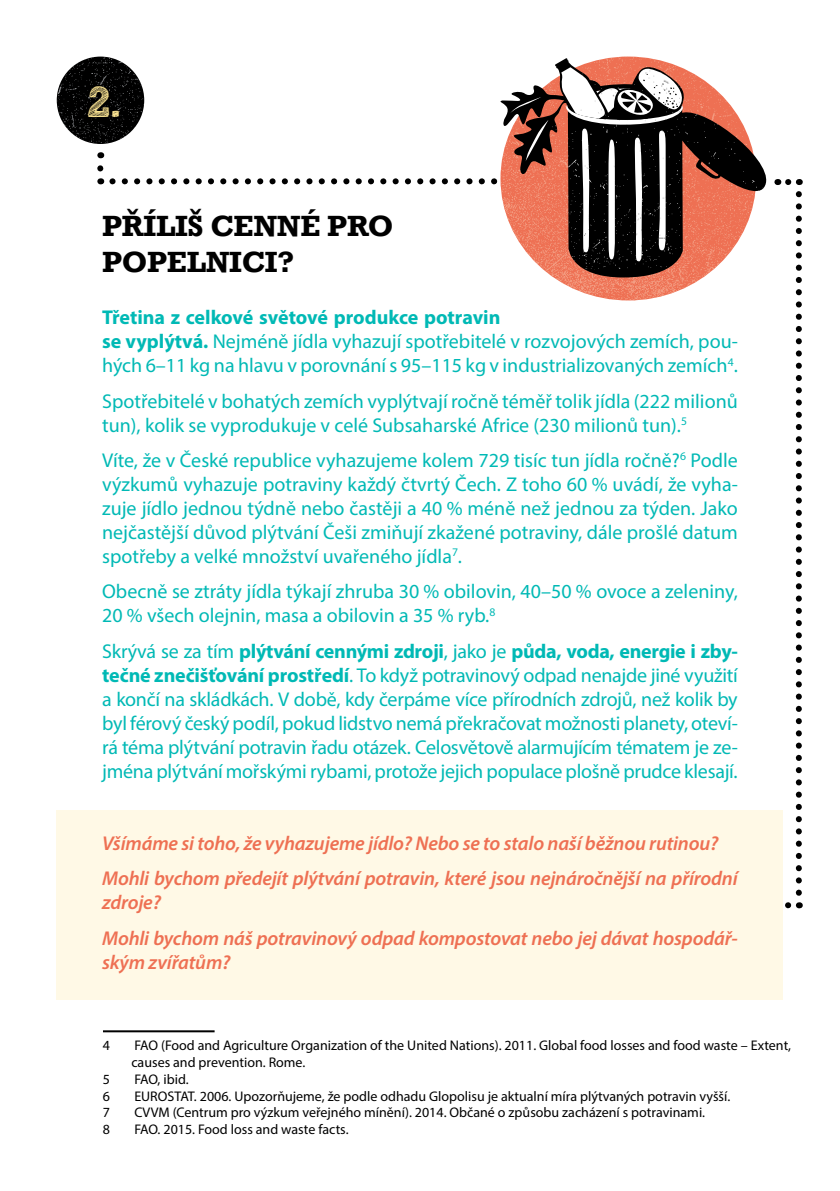
<style>
.page{position:relative;width:840px;height:1191px;background:#fff}
.page>*{position:absolute;margin:0;border:0;box-sizing:border-box;transform-origin:0 0}
.t1{font:44px "Sketch Rockwell";color:#ffe895}
.t2{font:700 30px/36px "Rockwell WGL";letter-spacing:-.01em;color:#000}
.t3{font:20px/24px "Myriad Pro";color:#00b9b5}
.t4{font:italic 600 20px/35.4px "Myriad Pro";letter-spacing:-.01em;color:#ee7053}
.t5{font:14px/16.8px "Myriad Pro";color:#000}
.s1{font-weight:700}
</style>
<div class="page">
<svg style="left:787px;top:179px;width:12px;height:6px"></svg>
<svg style="left:795px;top:194px;width:6px;height:714px"></svg>
<svg style="left:782px;top:902px;width:5px;height:6px"></svg>
<div style="left:57px;top:810px;width:725px;height:190px;background:#fff9e6"></div>
<img style="left:57px;top:57px;width:87px;height:87px;border-radius:44px">
<svg style="left:97px;top:168px;width:6px;height:16px"></svg>
<img style="left:553px;top:57px;width:151px;height:243px">
<svg style="left:534px;top:65px;width:246px;height:212px"></svg>
<img style="left:550px;top:67px;width:217px;height:202px">
<svg style="left:112px;top:58px;width:573px;height:203px"></svg>
<img style="left:561px;top:67px;width:44px;height:52px">
<hr style="left:103px;top:1030px;width:111px;height:2px;background:#000">
<h1 class="t1" style="left:87px;top:78px;width:35px">2.</h1>
<h2 class="t2" style="left:102px;top:206px;width:293px">PŘÍLIŠ CENNÉ PRO<br>POPELNICI?</h2>
<p class="t3" style="left:102px;top:305px;width:636px"><span class="s1">Třetina z celkové světové produkce potravin<br>se vyplýtvá.</span> Nejméně jídla vyhazují spotřebitelé v rozvojových zemích, pou&shy;hých 6–11 kg na hlavu v porovnání s 95–115 kg v industrializovaných zemích<sup>4</sup>.</p>
<p class="t3" style="left:102px;top:388px;width:636px">Spotřebitelé v bohatých zemích vyplýtvají ročně téměř tolik jídla (222 milionů tun), kolik se vyprodukuje v celé Subsaharské Africe (230 milionů tun).<sup>5</sup></p>
<p class="t3" style="left:102px;top:448px;width:636px;text-align:justify">Víte, že v České republice vyhazujeme kolem 729 tisíc tun jídla ročně?<sup>6</sup> Podle výzkumů vyhazuje potraviny každý čtvrtý Čech. Z toho 60 % uvádí, že vyha&shy;zuje jídlo jednou týdně nebo častěji a 40 % méně než jednou za týden. Jako nejčastější důvod plýtvání Češi zmiňují zkažené potraviny, dále prošlé datum spotřeby a velké množství uvařeného jídla<sup>7</sup>.</p>
<p class="t3" style="left:102px;top:579px;width:636px">Obecně se ztráty jídla týkají zhruba 30 % obilovin, 40–50 % ovoce a zeleniny,<br>20 % všech olejnin, masa a obilovin a 35 % ryb.<sup>8</sup></p>
<p class="t3" style="left:102px;top:638px;width:637px;text-align:justify">Skrývá se za tím <span class="s1">plýtvání cennými zdroji</span>, jako je <span class="s1">půda, voda, energie i zby&shy;tečné znečišťování prostředí</span>. To když potravinový odpad nenajde jiné využití a končí na skládkách. V době, kdy čerpáme více přírodních zdrojů, než kolik by byl férový český podíl, pokud lidstvo nemá překračovat možnosti planety, oteví&shy;rá téma plýtvání potravin řadu otázek. Celosvětově alarmujícím tématem je ze&shy;jména plýtvání mořskými rybami, protože jejich populace plošně prudce klesají.</p>
<p class="t4" style="left:102px;top:825px;width:636px">Všímáme si toho, že vyhazujeme jídlo? Nebo se to stalo naší běžnou rutinou?<br>Mohli bychom předejít plýtvání potravin, které jsou nejnáročnější na přírodní</p>
<p class="t4" style="left:102px;top:884px;width:636px">zdroje?<br>Mohli bychom náš potravinový odpad kompostovat nebo jej dávat hospodář-</p>
<p class="t4" style="left:102px;top:943px;width:130px">ským zvířatům?</p>
<p class="t5" style="left:103px;top:1037px;width:9px">4</p>
<p class="t5" style="left:131px;top:1037px;width:661px">FAO (Food and Agriculture Organization of the United Nations). 2011. Global food losses and food waste – Extent, causes and prevention. Rome.</p>
<p class="t5" style="left:103px;top:1070px;width:9px">5</p>
<p class="t5" style="left:134px;top:1070px;width:56px">FAO, ibid.</p>
<p class="t5" style="left:103px;top:1087px;width:9px">6</p>
<p class="t5" style="left:134px;top:1087px;width:597px">EUROSTAT. 2006. Upozorňujeme, že podle odhadu Glopolisu je aktualní míra plýtvaných potravin vyšší.</p>
<p class="t5" style="left:103px;top:1104px;width:9px">7</p>
<p class="t5" style="left:134px;top:1104px;width:572px">CVVM (Centrum pro výzkum veřejného mínění). 2014. Občané o způsobu zacházení s potravinami.</p>
<p class="t5" style="left:103px;top:1121px;width:9px">8</p>
<p class="t5" style="left:134px;top:1121px;width:216px">FAO. 2015. Food loss and waste facts.</p>
</div>
